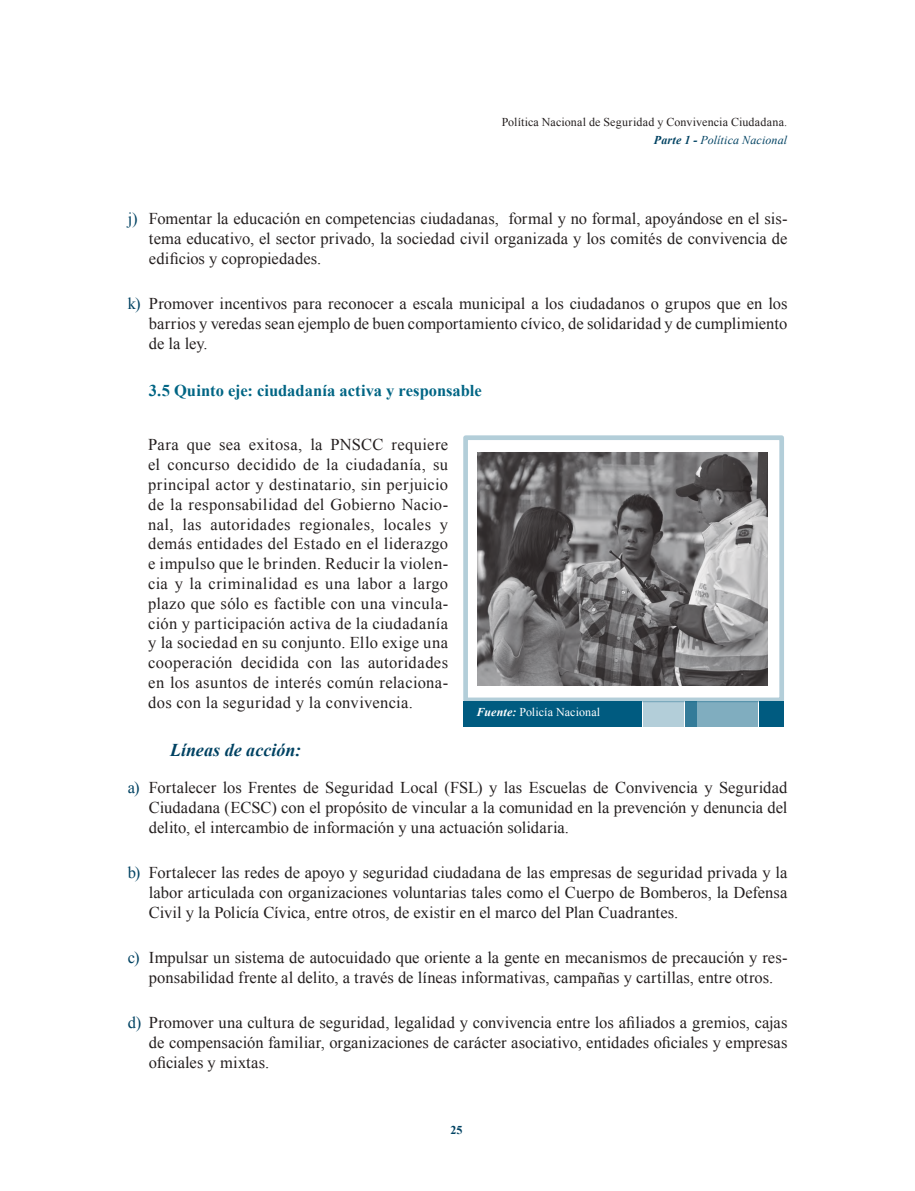
<style>
.page{position:relative;width:915px;height:1191px;background:#fff}
.page>*{position:absolute;margin:0;border:0;box-sizing:border-box;transform-origin:0 0}
.t1{font:italic 700 18px "Times New Roman";color:#004262}
.t2{font:16.5px/19.8px "Times New Roman";letter-spacing:.005em;color:#241f1f;text-align:justify}
.t3{font:700 16.5px "Times New Roman";color:#006584}
.t4{font:12px/18px "Times New Roman";letter-spacing:.01em;color:#241f1f;text-align:right}
.t5{font:12px "Times New Roman";letter-spacing:.01em;color:#fff}
.t6{font:700 12px "Times New Roman";color:#004262}
.s1{font-weight:700;font-style:italic;color:#004262}
.s2{font-style:italic;color:#004262}
.s3{color:#004262}
.s4{font-weight:700;font-style:italic}
</style>
<div class="page">
<div style="left:759px;top:701px;width:24px;height:26px;background:#005b80"></div>
<div style="left:463px;top:701px;width:178px;height:26px;background:#005b80"></div>
<div style="left:697px;top:701px;width:60px;height:26px;background:#80adbf"></div>
<div style="left:684px;top:701px;width:12px;height:26px;background:#337b99"></div>
<div style="left:642px;top:701px;width:41px;height:26px;background:#b3ced9"></div>
<img style="left:477px;top:453px;width:290px;height:232px">
<p class="t4" style="left:501px;top:113px;width:287px">Política Nacional de Seguridad y Convivencia Ciudadana.<br><span class="s1">Parte 1 -</span> <span class="s2">Política Nacional</span></p>
<p class="t2" style="left:149px;top:208px;width:640px;text-indent:-21px"><span class="s3">j)</span> Fomentar la educación en competencias ciudadanas, formal y no formal, apoyándose en el sis&shy;tema educativo, el sector privado, la sociedad civil organizada y los comités de convivencia de edificios y copropiedades.</p>
<p class="t2" style="left:149px;top:293px;width:639px;text-indent:-21px"><span class="s3">k)</span> Promover incentivos para reconocer a escala municipal a los ciudadanos o grupos que en los barrios y veredas sean ejemplo de buen comportamiento cívico, de solidaridad y de cumplimiento de la ley.</p>
<p class="t3" style="left:149px;top:379px;width:334px">3.5 Quinto eje: ciudadanía activa y responsable</p>
<p class="t2" style="left:148px;top:435px;width:301px">Para que sea exitosa, la PNSCC requiere el concurso decidido de la ciudadanía, su principal actor y destinatario, sin perjuicio de la responsabilidad del Gobierno Nacio&shy;nal, las autoridades regionales, locales y demás entidades del Estado en el liderazgo e impulso que le brinden. Reducir la violen&shy;cia y la criminalidad es una labor a largo plazo que sólo es factible con una vincula&shy;ción y participación activa de la ciudadanía y la sociedad en su conjunto. Ello exige una cooperación decidida con las autoridades en los asuntos de interés común relaciona&shy;dos con la seguridad y la convivencia.</p>
<p class="t5" style="left:476px;top:703px;width:125px"><span class="s4">Fuente:</span> Policía Nacional</p>
<p class="t1" style="left:170px;top:737px;width:132px">Líneas de acción:</p>
<p class="t2" style="left:149px;top:777px;width:639px;text-indent:-21px"><span class="s3">a)</span> Fortalecer los Frentes de Seguridad Local (FSL) y las Escuelas de Convivencia y Seguridad Ciudadana (ECSC) con el propósito de vincular a la comunidad en la prevención y denuncia del delito, el intercambio de información y una actuación solidaria.</p>
<p class="t2" style="left:149px;top:862px;width:640px;text-indent:-21px"><span class="s3">b)</span> Fortalecer las redes de apoyo y seguridad ciudadana de las empresas de seguridad privada y la labor articulada con organizaciones voluntarias tales como el Cuerpo de Bomberos, la Defensa Civil y la Policía Cívica, entre otros, de existir en el marco del Plan Cuadrantes.</p>
<p class="t2" style="left:128px;top:947px;width:661px;text-align:center"><span class="s3">c)</span> Impulsar un sistema de autocuidado que oriente a la gente en mecanismos de precaución y res&shy;ponsabilidad frente al delito, a través de líneas informativas, campañas y cartillas, entre otros.</p>
<p class="t2" style="left:149px;top:1012px;width:639px;text-indent:-21px"><span class="s3">d)</span> Promover una cultura de seguridad, legalidad y convivencia entre los afiliados a gremios, cajas de compensación familiar, organizaciones de carácter asociativo, entidades oficiales y empresas oficiales y mixtas.</p>
<p class="t6" style="left:450px;top:1122px;width:14px">25</p>
</div>
